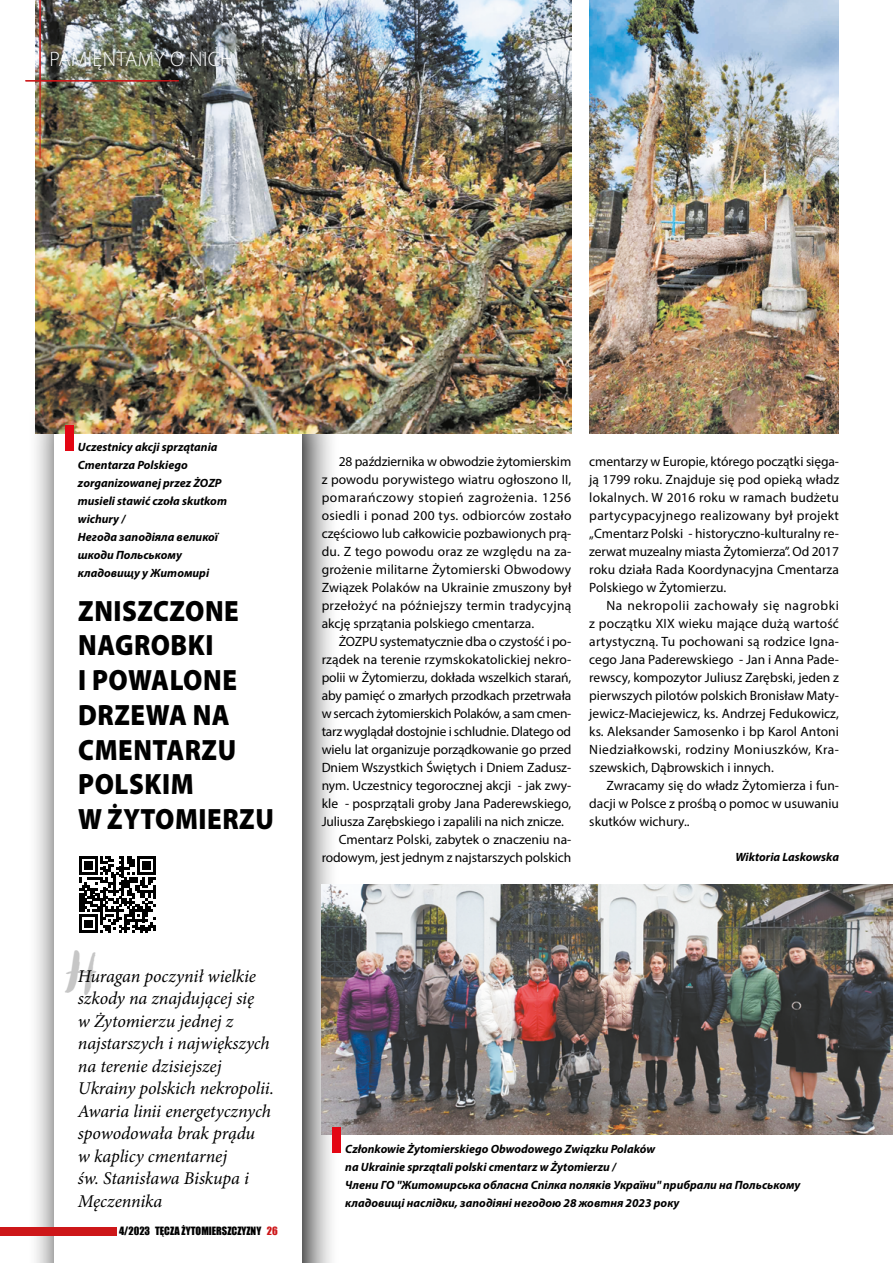
<style>
.page{position:relative;width:893px;height:1263px;background:#fff}
.page>*{position:absolute;margin:0;border:0;box-sizing:border-box;transform-origin:0 0}
.t1{font:900 29.4px/34.8px "Myriad Pro";letter-spacing:.02em;color:#000;scale:.9 1}
.t2{font:300 21px "Myriad Pro";letter-spacing:.02em;color:#fff}
.t3{font:italic 18px/22.5px "Minion Pro";letter-spacing:-.005em;color:#000}
.t4{font:13.5px/18px "Myriad Pro";letter-spacing:-.005em;color:#000;text-align:justify}
.t5{font:italic 700 12px/18px "Myriad Pro";color:#000}
.t6{font:10.5px "Impact";color:#000}
.s1{font-family:"Adlery Pro";font-style:normal;font-size:38.55px;color:#c6c6c6}
.s2{color:#cd1719}
</style>
<div class="page">
<svg style="left:29px;top:433px;width:310px;height:830px"></svg>
<div style="left:54px;top:407px;width:247px;height:856px;background:#fff"></div>
<img style="left:35px;top:0;width:536px;height:433px">
<hr style="left:40px;top:0;width:1px;height:159px;background:#cd1719">
<hr style="left:26px;top:80px;width:153px;height:1px;background:#cd1719">
<img style="left:322px;top:884px;width:571px;height:251px">
<img style="left:589px;top:0;width:250px;height:433px">
<div style="left:65px;top:425px;width:9px;height:26px;background:#e30613"></div>
<div style="left:333px;top:1127px;width:8px;height:26px;background:#e30613"></div>
<svg style="left:79px;top:856px;width:77px;height:77px"></svg>
<div style="left:0;top:1227px;width:117px;height:8px;background:#cd1719"></div>
<h2 class="t2" style="left:50px;top:47px;width:186px">PAMIĘNTAMY O NICH</h2>
<p class="t5" style="left:78px;top:438px;width:151px">Uczestnicy akcji sprzątaniа<br>Cmentarza Polskiego zorganizowanej przez ŻOZP musieli stawić czoła skutkom wichury /<br>Негода заподіяла великої шкоди Польському кладовищу у Житомирі</p>
<h1 class="t1" style="left:78px;top:592px;width:219px">ZNISZCZONE<br>NAGROBKI<br>I POWALONE<br>DRZEWA NA<br>CMENTARZU<br>POLSKIM<br>W ŻYTOMIERZU</h1>
<p class="t3" style="left:78px;top:965px;width:197px;text-indent:-11px"><span class="s1">H</span>Huragan poczynił wielkie szkody na znajdującej się<br>w Żytomierzu jednej z najstarszych i największych na terenie dzisiejszej<br>Ukrainy polskich nekropolii.<br>Awaria linii energetycznych spowodowała brak prądu<br>w kaplicy cmentarnej<br>św. Stanisława Biskupa i<br>Męczennika</p>
<p class="t6" style="left:119px;top:1223px;width:160px">4/2023 TĘCZA ŻYTOMIERSZCZYZNY <span class="s2">26</span></p>
<p class="t4" style="left:322px;top:452px;width:251px;text-indent:17px">28 października w obwodzie żytomierskim z powodu porywistego wiatru ogłoszono II, pomarańczowy stopień zagrożenia. 1256 osiedli i ponad 200 tys. odbiorców zostało częściowo lub całkowicie pozbawionych prą&shy;du. Z tego powodu oraz ze względu na za&shy;grożenie militarne Żytomierski Obwodowy Związek Polaków na Ukrainie zmuszony był przełożyć na późniejszy termin tradycyjną akcję sprzątania polskiego cmentarza.</p>
<p class="t4" style="left:339px;top:632px;width:234px">ŻOZPU systematycznie dba o czystość i po-</p>
<p class="t4" style="left:322px;top:650px;width:251px">rządek na terenie rzymskokatolickiej nekro-</p>
<p class="t4" style="left:322px;top:668px;width:251px">polii w Żytomierzu, dokłada wszelkich starań,</p>
<p class="t4" style="left:322px;top:686px;width:251px">aby pamięć o zmarłych przodkach przetrwała</p>
<p class="t4" style="left:322px;top:704px;width:251px">w sercach żytomierskich Polaków, a sam cmen-</p>
<p class="t4" style="left:322px;top:722px;width:251px">tarz wyglądał dostojnie i schludnie. Dlatego od</p>
<p class="t4" style="left:322px;top:740px;width:251px">wielu lat organizuje porządkowanie go przed</p>
<p class="t4" style="left:322px;top:758px;width:251px">Dniem Wszystkich Świętych i Dniem Zadusz-</p>
<p class="t4" style="left:322px;top:776px;width:251px">nym. Uczestnicy tegorocznej akcji - jak zwy-</p>
<p class="t4" style="left:322px;top:794px;width:251px">kle - posprzątali groby Jana Paderewskiego,</p>
<p class="t4" style="left:322px;top:812px;width:244px">Juliusza Zarębskiego i zapalili na nich znicze.</p>
<p class="t4" style="left:339px;top:830px;width:234px">Cmentarz Polski, zabytek o znaczeniu na-</p>
<p class="t4" style="left:322px;top:848px;width:251px">rodowym, jest jednym z najstarszych polskich</p>
<p class="t4" style="left:589px;top:452px;width:251px">cmentarzy w Europie, którego początki sięga&shy;ją 1799 roku. Znajduje się pod opieką władz lokalnych. W 2016 roku w ramach budżetu partycypacyjnego realizowany był projekt „Cmentarz Polski - historyczno-kulturalny re&shy;zerwat muzealny miasta Żytomierza”. Od 2017 roku działa Rada Koordynacyjna Cmentarza Polskiego w Żytomierzu.</p>
<p class="t4" style="left:589px;top:596px;width:251px;text-indent:17px">Na nekropolii zachowały się nagrobki z początku XIX wieku mające dużą wartość artystyczną. Tu pochowani są rodzice Igna&shy;cego Jana Paderewskiego - Jan i Anna Pade&shy;rewscy, kompozytor Juliusz Zarębski, jeden z pierwszych pilotów polskich Bronisław Maty&shy;jewicz-Maciejewicz, ks. Andrzej Fedukowicz, ks. Aleksander Samosenko i bp Karol Antoni Niedziałkowski, rodziny Moniuszków, Kra&shy;szewskich, Dąbrowskich i innych.</p>
<p class="t4" style="left:589px;top:776px;width:251px;text-indent:17px">Zwracamy się do władz Żytomierza i fun&shy;dacji w Polsce z prośbą o pomoc w usuwaniu skutków wichury..</p>
<p class="t5" style="left:735px;top:848px;width:105px">Wiktoria Laskowska</p>
<p class="t5" style="left:345px;top:1139px;width:457px">Członkowie Żytomierskiego Obwodowego Związku Polaków<br>na Ukrainie sprzątali polski cmentarz w Żytomierzu /<br>Члени ГО "Житомирська обласна Спілка поляків України" прибрали на Польському кладовищі наслідки, заподіяні негодою 28 жовтня 2023 року</p>
</div>
